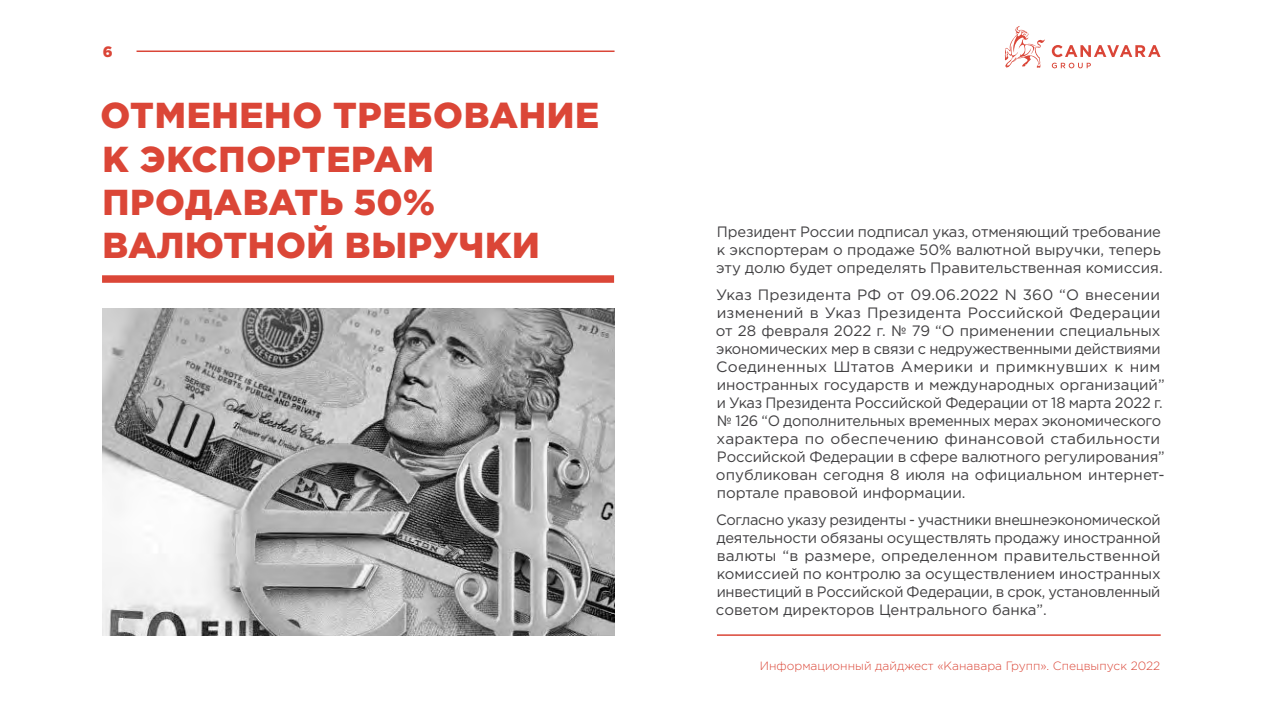
<style>
.page{position:relative;width:1263px;height:711px;background:#fff}
.page>*{position:absolute;margin:0;border:0;box-sizing:border-box;transform-origin:0 0}
.t1{font:900 36px/43.2px "Gotham Pro";letter-spacing:.02em;color:#db4637}
.t2{font:15px/18px "Gotham Pro";color:#414042;text-align:justify}
.t3{font:900 15px "Gotham Pro";color:#da4537}
.t4{font:300 12px "Gotham Pro";color:#db4637}
</style>
<div class="page">
<hr style="left:137px;top:50px;width:477px;height:2px;background:#da4537">
<hr style="left:717px;top:634px;width:444px;height:1px;background:#da4537">
<svg style="left:1005px;top:26px;width:40px;height:42px"></svg>
<svg style="left:1052px;top:45px;width:108px;height:12px"></svg>
<svg style="left:1052px;top:63px;width:39px;height:5px"></svg>
<div style="left:102px;top:275px;width:512px;height:7px;background:#db4637"></div>
<img style="left:102px;top:308px;width:512px;height:327px">
<p class="t3" style="left:103px;top:43px;width:11px">6</p>
<h1 class="t1" style="left:101px;top:93px;width:500px">ОТМЕНЕНО ТРЕБОВАНИЕ<br>К ЭКСПОРТЕРАМ<br>ПРОДАВАТЬ 50%<br>ВАЛЮТНОЙ ВЫРУЧКИ</h1>
<p class="t2" style="left:716px;top:223px;width:448px">Президент России подписал указ, отменяющий требование к экспортерам о продаже 50% валютной выручки, теперь эту долю будет определять Правительственная комиссия.</p>
<p class="t2" style="left:716px;top:285px;width:450px;text-align:left">Указ Президента РФ от 09.06.2022 N 360 “О внесении изменений в Указ Президента Российской Федерации от 28 февраля 2022 г. № 79 “О применении специальных экономических мер в связи с недружественными действиями Соединенных Штатов Америки и примкнувших к ним иностранных государств и международных организаций” и Указ Президента Российской Федерации от 18 марта 2022 г. № 126 “О дополнительных временных мерах экономического характера по обеспечению финансовой стабильности Российской Федерации в сфере валютного регулирования” опубликован сегодня 8 июля на официальном интернет&shy;портале правовой информации.</p>
<p class="t2" style="left:716px;top:510px;width:446px">Согласно указу резиденты - участники внешнеэкономической деятельности обязаны осуществлять продажу иностранной валюты “в размере, определенном правительственной комиссией по контролю за осуществлением иностранных инвестиций в Российской Федерации, в срок, установленный советом директоров Центрального банка”.</p>
<p class="t4" style="left:760px;top:658px;width:402px">Информационный дайджест «Канавара Групп». Спецвыпуск 2022</p>
</div>
